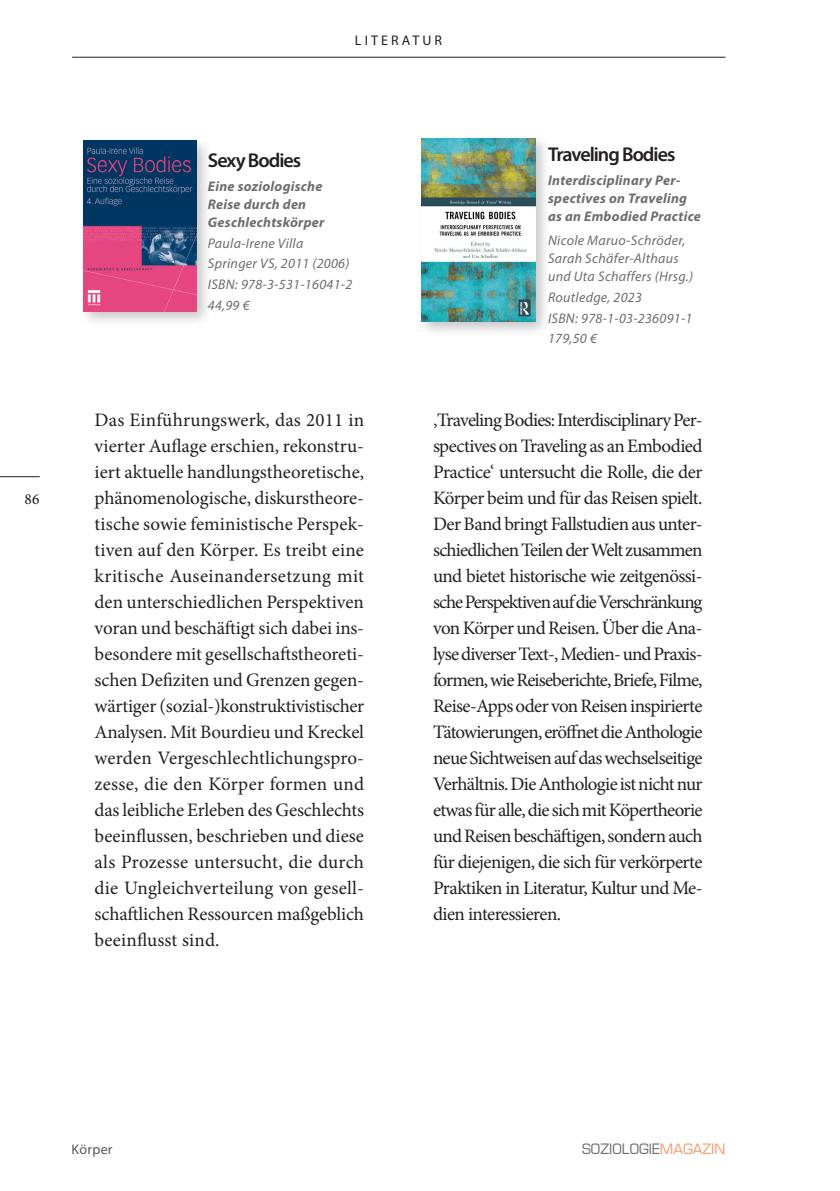
<style>
.page{position:relative;width:840px;height:1191px;background:#fff}
.page>*{position:absolute;margin:0;border:0;box-sizing:border-box;transform-origin:0 0}
.Buchtitel{font:600 20px "Myriad Pro";letter-spacing:-.05em;color:#231f20}
.Fachliteratur_Fließtext{font:19px/26px "Minion Pro";letter-spacing:-.02em;color:#231f20;text-align:justify}
.t1{font:16px "Minion Pro";color:#231f20}
.Buchtitel-2{font:italic 14px/18px "Myriad Pro";letter-spacing:.02em;color:#6c6d70}
.Buchtitel-3{font:italic 700 14px/18px "Myriad Pro";letter-spacing:.02em;color:#6c6d70}
.t2{font:500 14px "Eurostile";color:#6c6d70}
.t3{font:14px "Myriad Pro";letter-spacing:.22em;color:#231f20}
.t4{font:14px "Myriad Pro";letter-spacing:.02em;color:#57585a}
.s1{color:#f79a6c}
</style>
<div class="page">
<hr style="left:72px;top:57px;width:653px;height:1px;background:#231f20">
<hr style="left:0;top:476px;width:40px;height:1px;background:#231f20">
<div style="left:78px;top:136px;width:135px;height:192px;background:#231f20;opacity:.25"></div>
<img style="left:83px;top:141px;width:113px;height:170px">
<div style="left:416px;top:133px;width:135px;height:205px;background:#231f20;opacity:.25"></div>
<img style="left:421px;top:138px;width:114px;height:183px">
<p class="t1" style="left:24px;top:488px;width:17px">86</p>
<p class="t3" style="left:355px;top:32px;width:89px">LITERATUR</p>
<p class="Buchtitel" style="left:208px;top:148px;width:95px">Sexy Bodies</p>
<p class="Buchtitel-3" style="left:208px;top:177px;width:118px">Eine soziologische<br>Reise durch den<br>Geschlechtskörper</p>
<p class="Buchtitel-2" style="left:208px;top:234px;width:97px">Paula-Irene Villa</p>
<p class="Buchtitel-2" style="left:208px;top:254px;width:143px">Springer VS, 2011 (2006)</p>
<p class="Buchtitel-2" style="left:208px;top:275px;width:146px">ISBN: 978-3-531-16041-2</p>
<p class="Buchtitel-2" style="left:208px;top:296px;width:43px">44,99 €</p>
<p class="Buchtitel" style="left:547px;top:142px;width:129px">Traveling Bodies</p>
<p class="Buchtitel-3" style="left:547px;top:171px;width:154px">Interdisciplinary Per&shy;spectives on Traveling as an Embodied Practice</p>
<p class="Buchtitel-2" style="left:547px;top:231px;width:146px">Nicole Maruo-Schröder,<br>Sarah Schäfer-Althaus und Uta Schaffers (Hrsg.)</p>
<p class="Buchtitel-2" style="left:547px;top:288px;width:95px">Routledge, 2023</p>
<p class="Buchtitel-2" style="left:547px;top:308px;width:146px">ISBN: 978-1-03-236091-1</p>
<p class="Buchtitel-2" style="left:547px;top:329px;width:50px">179,50 €</p>
<p class="Fachliteratur_Fließtext" style="left:94px;top:406px;width:271px">Das Einführungswerk, das 2011 in vierter Auflage erschien, rekonstru&shy;iert aktuelle handlungstheoretische, phänomenologische, diskurstheore&shy;tische sowie feministische Perspek&shy;tiven auf den Körper. Es treibt eine kritische Auseinandersetzung mit den unterschiedlichen Perspektiven voran und beschäftigt sich dabei ins&shy;besondere mit gesellschaftstheoreti&shy;schen Defiziten und Grenzen gegen&shy;wärtiger (sozial-)konstruktivistischer Analysen. Mit Bourdieu und Kreckel werden Vergeschlechtlichungspro&shy;zesse, die den Körper formen und das leibliche Erleben des Geschlechts beeinflussen, beschrieben und diese als Prozesse untersucht, die durch die Ungleichverteilung von gesell&shy;schaftlichen Ressourcen maßgeblich beeinflusst sind.</p>
<p class="Fachliteratur_Fließtext" style="left:433px;top:406px;width:271px">‚Traveling Bodies: Interdisciplinary Per&shy;spectives on Traveling as an Embodied Practice‘ untersucht die Rolle, die der Körper beim und für das Reisen spielt.<br>Der Band bringt Fallstudien aus unter&shy;schiedlichen Teilen der Welt zusammen und bietet historische wie zeitgenössi&shy;sche Perspektiven auf die Verschränkung von Körper und Reisen. Über die Ana&shy;lyse diverser Text-, Medien- und Praxis&shy;formen, wie Reiseberichte, Briefe, Filme, Reise-Apps oder von Reisen inspirierte Tätowierungen, eröffnet die Anthologie neue Sichtweisen auf das wechselseitige Verhältnis. Die Anthologie ist nicht nur etwas für alle, die sich mit Köpertheorie und Reisen beschäftigen, sondern auch für diejenigen, die sich für verkörperte Praktiken in Literatur, Kultur und Me&shy;dien interessieren.</p>
<p class="t4" style="left:72px;top:1140px;width:42px">Körper</p>
<p class="t2" style="left:581px;top:1140px;width:145px">SOZIOLOGIE<span class="s1">MAGAZIN</span></p>
</div>
